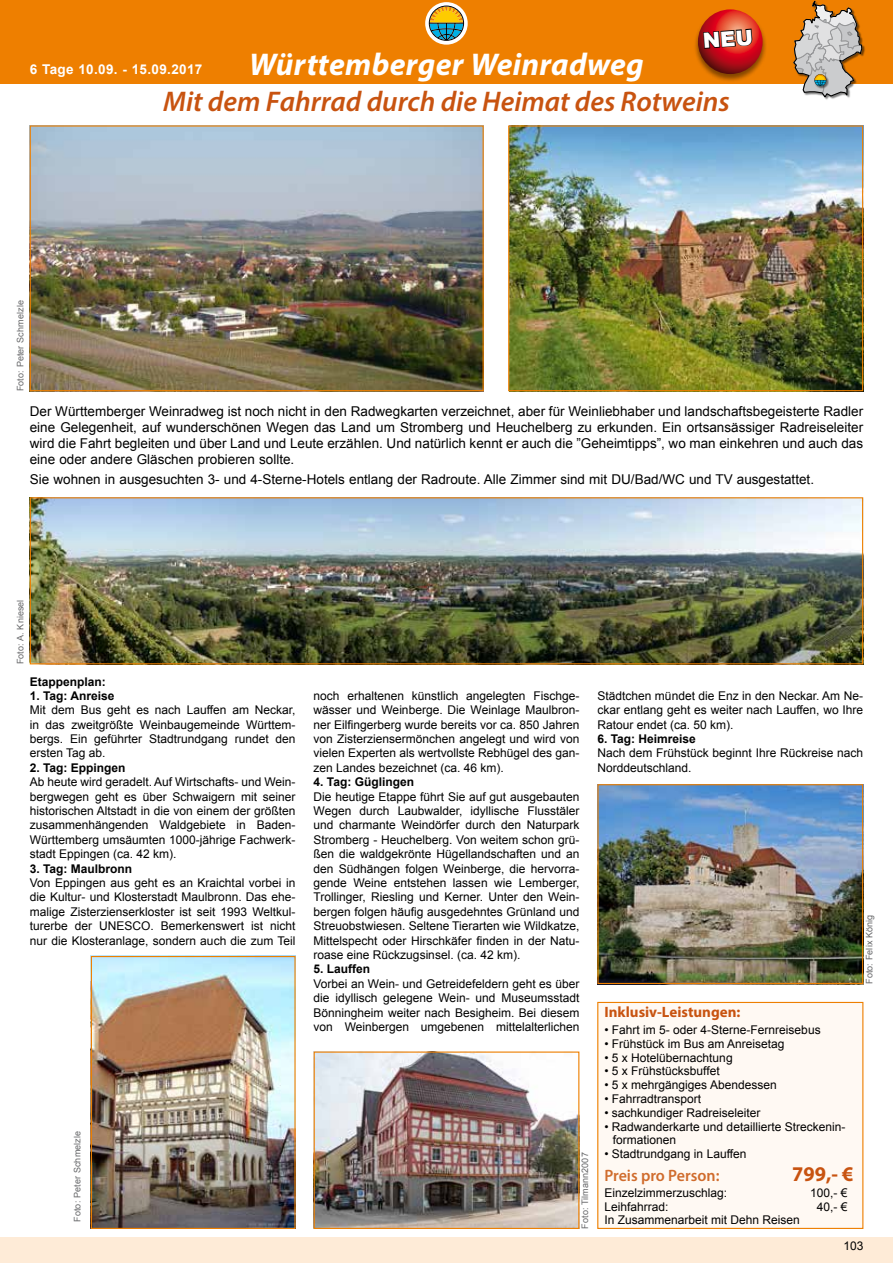
<style>
.page{position:relative;width:893px;height:1263px;background:#fff}
.page>*{position:absolute;margin:0;border:0;box-sizing:border-box;transform-origin:0 0}
.t1{font:italic 700 31.5px "Myriad Pro";letter-spacing:.01em;color:#fff}
.t2{font:italic 600 28.5px "Myriad Pro";color:#c85310}
.t3{font:700 21px "Myriad Pro";color:#c85310}
.t4{font:600 16.5px "Myriad Pro";color:#d06c2d}
.t5{font:700 15px "Myriad Pro";color:#c85310}
.t6{font:13.5px/16.2px "Arial";color:#000;text-align:justify}
.t7{font:700 13.5px "Arial";letter-spacing:.025em;color:#fff}
.t8{font:12px/14.4px "Arial";color:#000;text-align:justify}
.t9{font:700 12px "Arial";color:#000}
.t10{font:9px "Arial";letter-spacing:.01em;color:#666769}
</style>
<div class="page">
<div style="left:0;top:1237px;width:893px;height:26px;background:#feebd7"></div>
<div style="left:0;top:0;width:893px;height:84px;background:#ee7f00"></div>
<div style="left:794px;top:1px;width:71px;height:100px;background:#000;opacity:.5"></div>
<div style="left:693px;top:9px;width:74px;height:74px;background:#000;opacity:.45"></div>
<svg style="left:698px;top:9px;width:65px;height:65px"></svg>
<svg style="left:793px;top:0;width:70px;height:98px"></svg>
<div style="left:597px;top:1001px;width:267px;height:228px;background:#fff9f3"></div>
<img style="left:32px;top:127px;width:450px;height:262px">
<div style="left:30px;top:125px;width:454px;height:266px;border:1px solid #ee7f00"></div>
<img style="left:510px;top:127px;width:351px;height:262px">
<div style="left:508px;top:125px;width:355px;height:266px;border:1px solid #ee7f00"></div>
<img style="left:32px;top:499px;width:829px;height:163px">
<div style="left:30px;top:497px;width:833px;height:167px;border:1px solid #ee7f00"></div>
<img style="left:599px;top:786px;width:262px;height:196px">
<div style="left:597px;top:784px;width:266px;height:200px;border:1px solid #ee7f00"></div>
<img style="left:316px;top:1053px;width:261px;height:174px">
<div style="left:314px;top:1051px;width:265px;height:178px;border:1px solid #ee7f00"></div>
<img style="left:93px;top:958px;width:201px;height:269px">
<div style="left:91px;top:956px;width:205px;height:273px;border:1px solid #ee7f00"></div>
<svg style="left:425px;top:2px;width:43px;height:43px"></svg>
<svg style="left:429px;top:6px;width:35px;height:35px"></svg>
<svg style="left:702px;top:28px;width:51px;height:51px;background:#a02818"></svg>
<h1 class="t1" style="left:249px;top:44px;width:396px">Württemberger Weinradweg</h1>
<h2 class="t2" style="left:163px;top:83px;width:568px">Mit dem Fahrrad durch die Heimat des Rotweins</h2>
<p class="t7" style="left:30px;top:61px;width:174px">6 Tage 10.09. - 15.09.2017</p>
<p class="t10" style="left:15px;top:391px;width:92px;rotate:-90deg">Foto: Peter Schmelzle</p>
<p class="t6" style="left:30px;top:403px;width:835px">Der Württemberger Weinradweg ist noch nicht in den Radwegkarten verzeichnet, aber für Weinliebhaber und landschaftsbegeisterte Radler eine Gelegenheit, auf wunderschönen Wegen das Land um Stromberg und Heuchelberg zu erkunden. Ein ortsansässiger Radreiseleiter wird die Fahrt begleiten und über Land und Leute erzählen. Und natürlich kennt er auch die ”Geheimtipps”, wo man einkehren und auch das eine oder andere Gläschen probieren sollte.</p>
<p class="t6" style="left:30px;top:471px;width:786px">Sie wohnen in ausgesuchten 3- und 4-Sterne-Hotels entlang der Radroute. Alle Zimmer sind mit DU/Bad/WC und TV ausgestattet.</p>
<p class="t10" style="left:15px;top:664px;width:66px;rotate:-90deg">Foto: A. Kniesel</p>
<p class="t9" style="left:30px;top:673px;width:78px">Etappenplan:</p>
<p class="t9" style="left:30px;top:688px;width:86px">1. Tag: Anreise</p>
<p class="t8" style="left:30px;top:703px;width:267px">Mit dem Bus geht es nach Lauffen am Neckar, in das zweitgrößte Weinbaugemeinde Württem&shy;bergs. Ein geführter Stadtrundgang rundet den ersten Tag ab.</p>
<p class="t9" style="left:30px;top:760px;width:97px">2. Tag: Eppingen</p>
<p class="t8" style="left:30px;top:775px;width:267px">Ab heute wird geradelt. Auf Wirtschafts- und Wein&shy;bergwegen geht es über Schwaigern mit seiner historischen Altstadt in die von einem der größten zusammenhängenden Waldgebiete in Baden-Württemberg umsäumten 1000-jährige Fachwerk&shy;stadt Eppingen (ca. 42 km).</p>
<p class="t9" style="left:30px;top:860px;width:104px">3. Tag: Maulbronn</p>
<p class="t8" style="left:30px;top:876px;width:267px">Von Eppingen aus geht es an Kraichtal vorbei in die Kultur- und Klosterstadt Maulbronn. Das ehe&shy;malige Zisterzienserkloster ist seit 1993 Weltkul&shy;turerbe der UNESCO. Bemerkenswert ist nicht nur die Klosteranlage, sondern auch die zum Teil</p>
<p class="t10" style="left:71px;top:1222px;width:92px;rotate:-90deg">Foto: Peter Schmelzle</p>
<p class="t8" style="left:314px;top:688px;width:267px">noch erhaltenen künstlich angelegten Fischge&shy;wässer und Weinberge. Die Weinlage Maulbron&shy;ner Eilfingerberg wurde bereits vor ca. 850 Jahren von Zisterziensermönchen angelegt und wird von vielen Experten als wertvollste Rebhügel des gan&shy;zen Landes bezeichnet (ca. 46 km).</p>
<p class="t9" style="left:314px;top:774px;width:102px">4. Tag: Güglingen</p>
<p class="t8" style="left:314px;top:789px;width:267px">Die heutige Etappe führt Sie auf gut ausgebauten Wegen durch Laubwalder, idyllische Flusstäler und charmante Weindörfer durch den Naturpark Stromberg - Heuchelberg. Von weitem schon grü&shy;ßen die waldgekrönte Hügellandschaften und an den Südhängen folgen Weinberge, die hervorra&shy;gende Weine entstehen lassen wie Lemberger, Trollinger, Riesling und Kerner. Unter den Wein&shy;bergen folgen häufig ausgedehntes Grünland und Streuobstwiesen. Seltene Tierarten wie Wildkatze, Mittelspecht oder Hirschkäfer finden in der Natu&shy;roase eine Rückzugsinsel. (ca. 42 km).</p>
<p class="t9" style="left:314px;top:961px;width:58px">5. Lauffen</p>
<p class="t8" style="left:314px;top:976px;width:267px">Vorbei an Wein- und Getreidefeldern geht es über die idyllisch gelegene Wein- und Museumsstadt Bönningheim weiter nach Besigheim. Bei diesem von Weinbergen umgebenen mittelalterlichen</p>
<p class="t10" style="left:579px;top:1229px;width:78px;rotate:-90deg">Foto: Tilmann2007</p>
<p class="t8" style="left:597px;top:688px;width:267px">Städtchen mündet die Enz in den Neckar. Am Ne&shy;ckar entlang geht es weiter nach Lauffen, wo Ihre Ratour endet (ca. 50 km).</p>
<p class="t9" style="left:597px;top:731px;width:100px">6. Tag: Heimreise</p>
<p class="t8" style="left:597px;top:746px;width:267px">Nach dem Frühstück beginnt Ihre Rückreise nach<br>Norddeutschland.</p>
<p class="t5" style="left:604px;top:1002px;width:138px">Inklusiv-Leistungen:</p>
<p class="t8" style="left:604px;top:1023px;width:218px">• Fahrt im 5- oder 4-Sterne-Fernreisebus</p>
<p class="t8" style="left:604px;top:1036px;width:182px">• Frühstück im Bus am Anreisetag</p>
<p class="t8" style="left:604px;top:1050px;width:130px">• 5 x Hotelübernachtung</p>
<p class="t8" style="left:604px;top:1064px;width:117px">• 5 x Frühstücksbuffet</p>
<p class="t8" style="left:604px;top:1078px;width:174px">• 5 x mehrgängiges Abendessen</p>
<p class="t8" style="left:604px;top:1092px;width:98px">• Fahrradtransport</p>
<p class="t8" style="left:604px;top:1105px;width:158px">• sachkundiger Radreiseleiter</p>
<p class="t8" style="left:613px;top:1120px;width:234px;line-height:13.8px;text-indent:-9px">• Radwanderkarte und detaillierte Streckenin&shy;formationen</p>
<p class="t8" style="left:604px;top:1147px;width:144px">• Stadtrundgang in Lauffen</p>
<h3 class="t4" style="left:604px;top:1165px;width:117px">Preis pro Person:</h3>
<h3 class="t3" style="left:792px;top:1160px;width:63px">799,- €</h3>
<p class="t8" style="left:604px;top:1186px;width:124px">Einzelzimmerzuschlag:</p>
<p class="t8" style="left:810px;top:1186px;width:39px">100,- €</p>
<p class="t8" style="left:604px;top:1199px;width:66px">Leihfahrrad:</p>
<p class="t8" style="left:817px;top:1199px;width:32px">40,- €</p>
<p class="t8" style="left:604px;top:1213px;width:197px">In Zusammenarbeit mit Dehn Reisen</p>
<p class="t10" style="left:863px;top:984px;width:71px;rotate:-90deg">Foto: Felix König</p>
<p class="t8" style="left:843px;top:1238px;width:22px">103</p>
</div>
